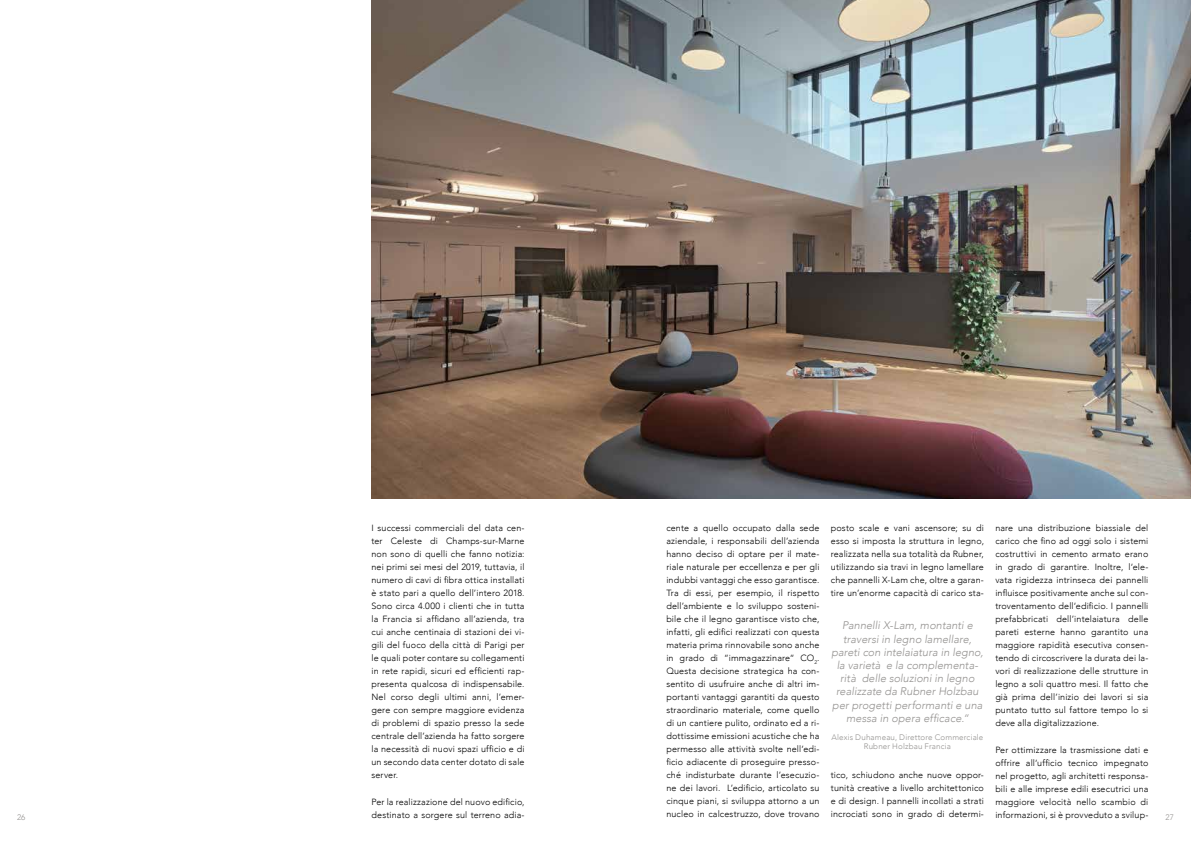
<style>
.page{position:relative;width:1191px;height:842px;background:#fff}
.page>*{position:absolute;margin:0;border:0;box-sizing:border-box;transform-origin:0 0}
.t1{font:italic 300 11px/13.2px "Avenir";color:#949290;text-align:center}
.t2{font:300 9px/13px "Avenir";letter-spacing:.015em;color:#000;text-align:justify}
.t3{font:300 8px/9.6px "Avenir";letter-spacing:.015em;color:#949290;text-align:center}
</style>
<div class="page">
<img style="left:371px;top:0;width:820px;height:499px">
<p class="t2" style="left:995px;top:521px;width:155px">nare una distribuzione biassiale del carico che fino ad oggi solo i sistemi costruttivi in cemento armato erano in grado di garantire. Inoltre, l‘ele&shy;vata rigidezza intrinseca dei pannelli influisce positivamente anche sul con&shy;troventamento dell‘edificio. I pannelli prefabbricati dell’intelaiatura delle pareti esterne hanno garantito una maggiore rapidità esecutiva consen&shy;tendo di circoscrivere la durata dei la&shy;vori di realizzazione delle strutture in legno a soli quattro mesi. Il fatto che già prima dell’inizio dei lavori si sia puntato tutto sul fattore tempo lo si deve alla digitalizzazione.</p>
<p class="t2" style="left:995px;top:743px;width:155px">Per ottimizzare la trasmissione dati e offrire all‘ufficio tecnico impegnato nel progetto, agli architetti responsa&shy;bili e alle imprese edili esecutrici una maggiore velocità nello scambio di informazioni, si è provveduto a svilup-</p>
<p class="t2" style="left:666px;top:521px;width:155px">cente a quello occupato dalla sede aziendale, i responsabili dell’azienda hanno deciso di optare per il mate&shy;riale naturale per eccellenza e per gli indubbi vantaggi che esso garantisce.<br>Tra di essi, per esempio, il rispetto dell’ambiente e lo sviluppo sosteni&shy;bile che il legno garantisce visto che, infatti, gli edifici realizzati con questa materia prima rinnovabile sono anche in grado di “immagazzinare“ CO<sub>2</sub>.<br>Questa decisione strategica ha con&shy;sentito di usufruire anche di altri im&shy;portanti vantaggi garantiti da questo straordinario materiale, come quello di un cantiere pulito, ordinato ed a ri&shy;dottissime emissioni acustiche che ha permesso alle attività svolte nell‘edi&shy;ficio adiacente di proseguire presso&shy;ché indisturbate durante l’esecuzio&shy;ne dei lavori. L’edificio, articolato su cinque piani, si sviluppa attorno a un nucleo in calcestruzzo, dove trovano</p>
<p class="t2" style="left:831px;top:521px;width:155px">posto scale e vani ascensore; su di esso si imposta la struttura in legno, realizzata nella sua totalità da Rubner, utilizzando sia travi in legno lamellare che pannelli X-Lam che, oltre a garan&shy;tire un’enorme capacità di carico sta-</p>
<p class="t2" style="left:371px;top:521px;width:155px">I successi commerciali del data cen&shy;ter Celeste di Champs-sur-Marne non sono di quelli che fanno notizia: nei primi sei mesi del 2019, tuttavia, il numero di cavi di fibra ottica installati è stato pari a quello dell’intero 2018.<br>Sono circa 4.000 i clienti che in tutta la Francia si affidano all’azienda, tra cui anche centinaia di stazioni dei vi&shy;gili del fuoco della città di Parigi per le quali poter contare su collegamenti in rete rapidi, sicuri ed efficienti rap&shy;presenta qualcosa di indispensabile.<br>Nel corso degli ultimi anni, l’emer&shy;gere con sempre maggiore evidenza di problemi di spazio presso la sede centrale dell’azienda ha fatto sorgere la necessità di nuovi spazi ufficio e di un secondo data center dotato di sale server.</p>
<p class="t2" style="left:371px;top:795px;width:155px">Per la realizzazione del nuovo edificio, destinato a sorgere sul terreno adia-</p>
<p class="t1" style="left:831px;top:620px;width:153px">Pannelli X-Lam, montanti e traversi in legno lamellare, pareti con intelaiatura in legno, la varietà e la complementa&shy;rità delle soluzioni in legno realizzate da Rubner Holzbau per progetti performanti e una messa in opera efficace.“</p>
<p class="t3" style="left:831px;top:732px;width:153px">Alexis Duhameau, Direttore Commerciale<br>Rubner Holzbau Francia</p>
<p class="t2" style="left:831px;top:768px;width:155px">tico, schiudono anche nuove oppor&shy;tunità creative a livello architettonico e di design. I pannelli incollati a strati incrociati sono in grado di determi-</p>
<p class="t3" style="left:17px;top:812px;width:10px">26</p>
<p class="t3" style="left:1165px;top:812px;width:10px">27</p>
</div>
